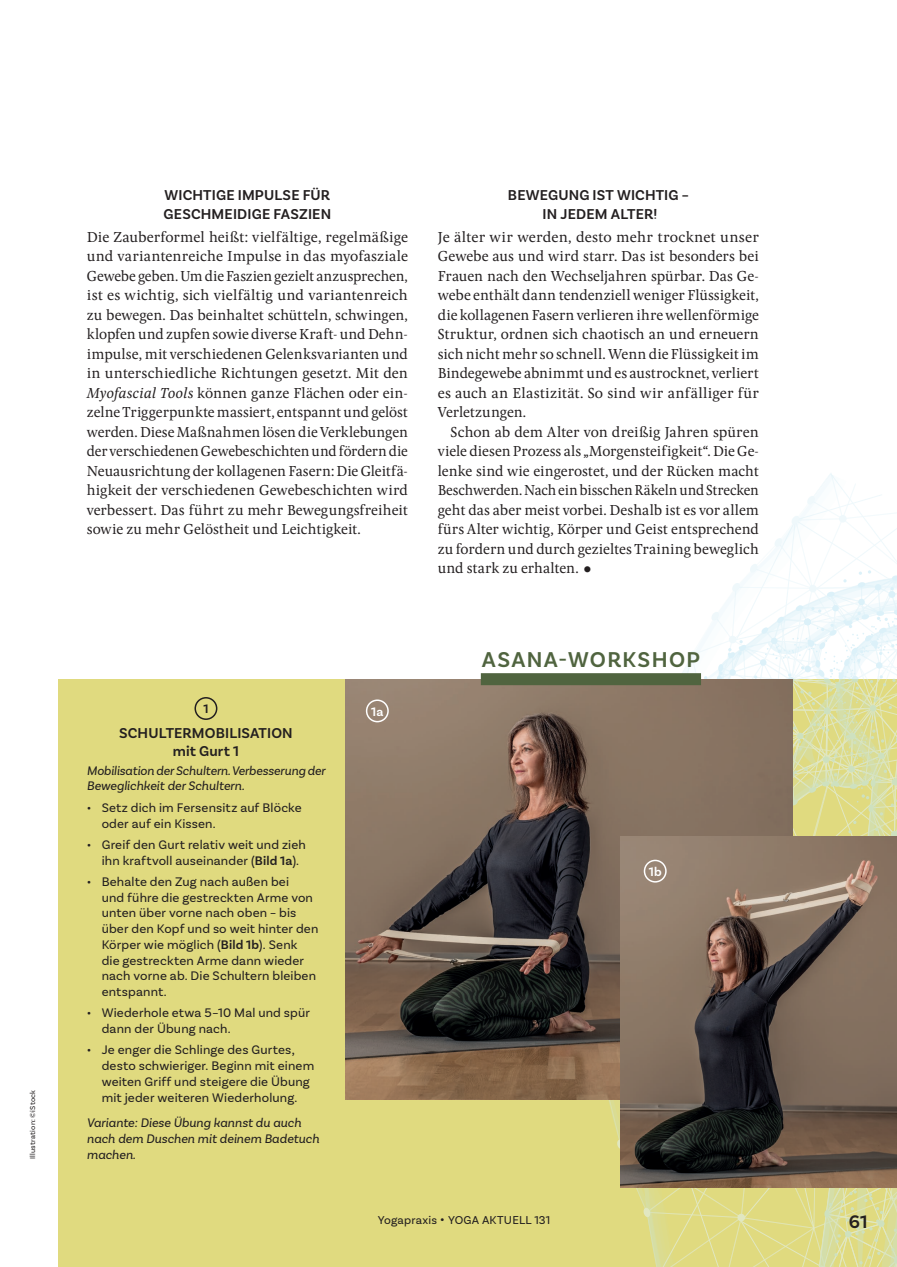
<style>
.page{position:relative;width:897px;height:1267px;background:#fff}
.page>*{position:absolute;margin:0;border:0;box-sizing:border-box;transform-origin:0 0}
.t1{font:600 22.5px "Basic Sans";letter-spacing:.06em;color:#50643f}
.t2{font:600 19.2px "Basic Sans";color:#231f20}
.t3{font:15px/19.5px "Pona";letter-spacing:.005em;color:#231f20;text-align:justify}
.t4{font:600 15px/19.5px "Basic Sans";letter-spacing:.01em;color:#231f20;text-align:center}
.t5{font:13.05px/15.8px "Basic Sans";letter-spacing:.01em;color:#231f20}
.t6{font:italic 13.05px/15.8px "Basic Sans";color:#231f20}
.t7{font:600 13.05px "Basic Sans";color:#fff}
.t8{font:600 13.05px "Basic Sans";color:#231f20}
.t9{font:12px "Basic Sans";letter-spacing:.015em;color:#231f20}
.t10{font:7.5px "Basic Sans";letter-spacing:.025em;color:#231f20}
.s1{font-style:italic}
.s2{font-size:27px}
.s3{font-weight:600}
.s4{font-family:"Pona";font-weight:500}
</style>
<div class="page">
<div style="left:58px;top:679px;width:838px;height:587px;background:#e0da7f"></div>
<img style="left:345px;top:679px;width:262px;height:420px">
<div style="left:194px;top:697px;width:23px;height:23px;border:2px solid #231f20;border-radius:50%"></div>
<div style="left:481px;top:673px;width:220px;height:12px;background:#50643f"></div>
<div style="left:366px;top:699px;width:23px;height:23px;border:2px solid #fff;border-radius:50%"></div>
<svg style="left:607px;top:473px;width:290px;height:794px"></svg>
<p class="t10" style="left:28px;top:1158px;width:70px;rotate:-90deg">Illustration: ©iStock</p>
<p class="t4" style="left:163px;top:185px;width:169px;text-align:left">WICHTIGE IMPULSE FÜR<br>GESCHMEIDIGE FASZIEN</p>
<p class="t3" style="left:87px;top:227px;width:323px">Die Zauberformel heißt: vielfältige, regelmäßige und variantenreiche Impulse in das myofasziale Gewebe geben. Um die Faszien gezielt anzusprechen, ist es wichtig, sich vielfältig und variantenreich zu bewegen. Das beinhaltet schütteln, schwingen, klopfen und zupfen sowie diverse Kraft- und Dehn&shy;impulse, mit verschiedenen Gelenksvarianten und in unterschiedliche Richtungen gesetzt. Mit den <span class="s1">Myofascial Tools</span> können ganze Flächen oder ein&shy;zelne Triggerpunkte massiert, entspannt und gelöst werden. Diese Maßnahmen lösen die Verklebungen der verschiedenen Gewebeschichten und fördern die Neuausrichtung der kollagenen Fasern: Die Gleitfä&shy;higkeit der verschiedenen Gewebeschichten wird verbessert. Das führt zu mehr Bewegungsfreiheit sowie zu mehr Gelöstheit und Leichtigkeit.</p>
<p class="t4" style="left:508px;top:185px;width:182px">BEWEGUNG IST WICHTIG –<br>IN JEDEM ALTER!</p>
<p class="t3" style="left:438px;top:227px;width:322px">Je älter wir werden, desto mehr trocknet unser Gewebe aus und wird starr. Das ist besonders bei Frauen nach den Wechseljahren spürbar. Das Ge&shy;webe enthält dann tendenziell weniger Flüssigkeit, die kollagenen Fasern verlieren ihre wellenförmige Struktur, ordnen sich chaotisch an und erneuern sich nicht mehr so schnell. Wenn die Flüssigkeit im Bindegewebe abnimmt und es austrocknet, verliert es auch an Elastizität. So sind wir anfälliger für Verletzungen.</p>
<p class="t3" style="left:438px;top:422px;width:323px;text-indent:13px">Schon ab dem Alter von dreißig Jahren spüren viele diesen Prozess als „Morgensteifigkeit“. Die Ge&shy;lenke sind wie eingerostet, und der Rücken macht Beschwerden. Nach ein bisschen Räkeln und Strecken geht das aber meist vorbei. Deshalb ist es vor allem fürs Alter wichtig, Körper und Geist entsprechend zu fordern und durch gezieltes Training beweglich und stark zu erhalten. <span class="s2">•</span></p>
<p class="t8" style="left:203px;top:701px;width:7px">1</p>
<p class="t4" style="left:119px;top:724px;width:175px;line-height:18px">SCHULTERMOBILISATION mit Gurt 1</p>
<p class="t6" style="left:87px;top:762px;width:240px">Mobilisation der Schultern. Verbesserung der<br>Beweglichkeit der Schultern.</p>
<p class="t5" style="left:102px;top:799px;width:201px;text-indent:-15px">• Setz dich im Fersensitz auf Blöcke oder auf ein Kissen.</p>
<p class="t5" style="left:102px;top:836px;width:205px;text-indent:-15px">• Greif den Gurt relativ weit und zieh ihn kraftvoll auseinander (<span class="s3">Bild 1a</span>).</p>
<p class="t5" style="left:102px;top:873px;width:218px;text-indent:-15px">• Behalte den Zug nach außen bei<br>und führe die gestreckten Arme von unten über vorne nach oben – bis über den Kopf und so weit hinter den<br>Körper wie möglich (<span class="s3">Bild 1b</span>). Senk die gestreckten Arme dann wieder nach vorne ab. Die Schultern bleiben entspannt.</p>
<p class="t5" style="left:102px;top:1004px;width:210px;text-indent:-15px">• Wiederhole etwa 5–10 Mal und spür dann der Übung nach.</p>
<p class="t5" style="left:102px;top:1041px;width:214px;text-indent:-15px">• Je enger die Schlinge des Gurtes, desto schwieriger. Beginn mit einem weiten Griff und steigere die Übung mit jeder weiteren Wiederholung.</p>
<p class="t6" style="left:87px;top:1114px;width:234px">Variante: Diese Übung kannst du auch nach dem Duschen mit deinem Badetuch machen.</p>
<p class="t7" style="left:371px;top:703px;width:14px">1a</p>
<h1 class="t1" style="left:481px;top:645px;width:220px">ASANA-WORKSHOP</h1>
<p class="t7" style="left:648px;top:863px;width:14px">1b</p>
<p class="t9" style="left:377px;top:1212px;width:174px">Yogapraxis <span class="s4">•</span> YOGA AKTUELL 131</p>
<p class="t2" style="left:848px;top:1209px;width:20px">61</p>
</div>
